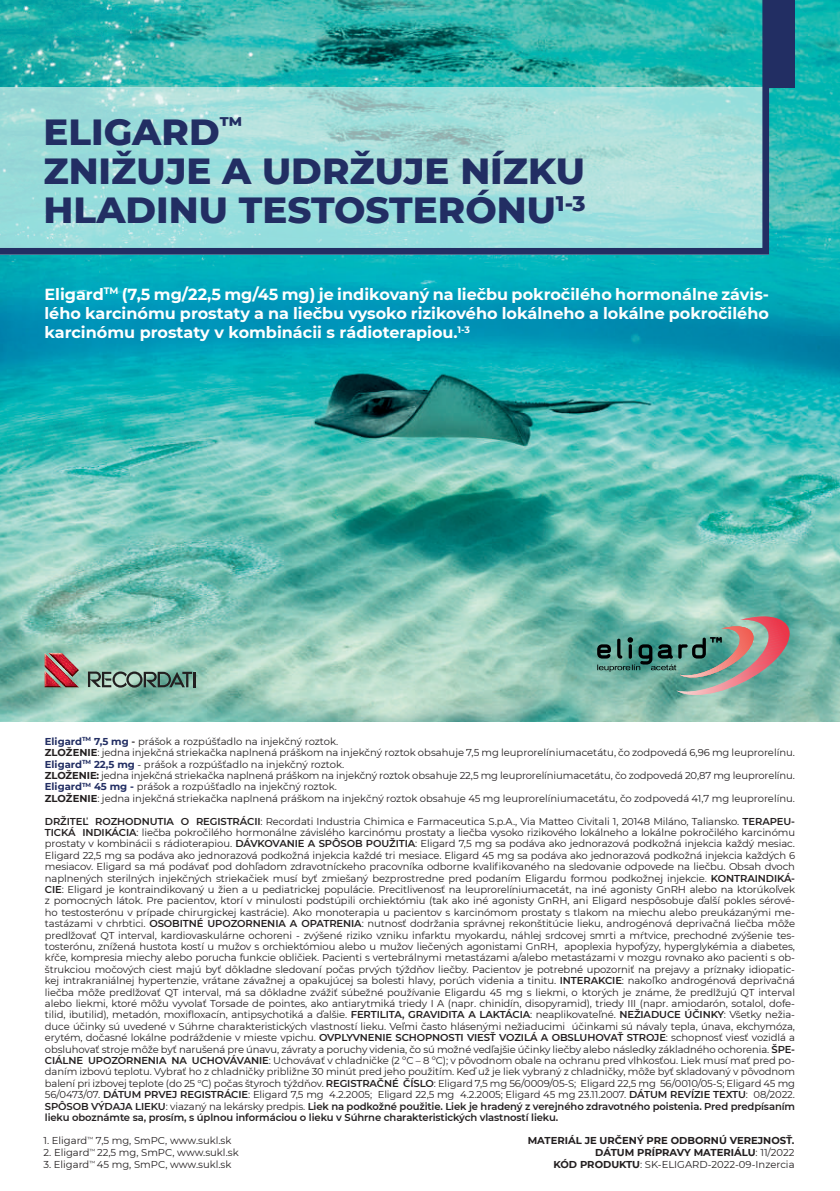
<style>
.page{position:relative;width:840px;height:1191px;background:#fff}
.page>*{position:absolute;margin:0;border:0;box-sizing:border-box;transform-origin:0 0}
.t1{font:800 37.2px/39px "Montserrat";color:#222e63}
.t2{font:700 16px/19.2px "Montserrat";color:#fff;text-align:justify}
.t3{font:10px/11.4px "Montserrat";color:#231f20}
.t4{font:700 10px/12px "Montserrat";color:#231f20;text-align:right}
.s1{font-weight:700;color:#222e63}
.s2{font-weight:600}
.s3{font-weight:700}
.s4{font-weight:400}
</style>
<div class="page">
<img style="left:0;top:0;width:839px;height:721px">
<div style="left:768px;top:0;width:26px;height:88px;background:#222e63"></div>
<img style="left:45px;top:653px;width:34px;height:34px">
<svg style="left:88px;top:671px;width:107px;height:16px;background:#698378"></svg>
<svg style="left:597px;top:616px;width:192px;height:84px;background:#799b90"></svg>
<svg style="left:0;top:0;width:772px;height:258px;background:#75c8c6"></svg>
<h1 class="t1" style="left:43px;top:110px;width:543px">ELIGARD<sup>™<br></sup>ZNIŽUJE A UDRŽUJE NÍZKU<br>HLADINU TESTOSTERÓNU<sup>1-3</sup></h1>
<h2 class="t2" style="left:44px;top:284px;width:725px">Eligard<sup>TM</sup> (7,5 mg/22,5 mg/45 mg) je indikovaný na liečbu pokročilého hormonálne závis&shy;lého karcinómu prostaty a na liečbu vysoko rizikového lokálneho a lokálne pokročilého karcinómu prostaty v kombinácii s rádioterapiou.<sup>1-3</sup></h2>
<p class="t3" style="left:45px;top:735px;width:751px"><span class="s1">Eligard</span><sup>TM</sup> <span class="s1">7,5 mg</span> <span class="s2">-</span> prášok a rozpúšťadlo na injekčný roztok.<br><span class="s3">ZloŽenie</span>: jedna injekčná striekačka naplnená práškom na injekčný roztok obsahuje 7,5 mg leuprorelíniumacetátu, čo zodpovedá 6,96 mg leuprorelínu.<br><span class="s1">Eligard</span><sup>TM</sup> <span class="s1">22,5 mg</span> - prášok a rozpúšťadlo na injekčný roztok.<br><span class="s3">ZloŽenie:</span> jedna injekčná striekačka naplnená práškom na injekčný roztok obsahuje 22,5 mg leuprorelíniumacetátu, čo zodpovedá 20,87 mg leuprorelínu.<br><span class="s1">Eligard</span><sup>TM</sup> <span class="s1">45 mg -</span> prášok a rozpúšťadlo na injekčný roztok.<br><span class="s3">ZloŽenie</span>: jedna injekčná striekačka naplnená práškom na injekčný roztok obsahuje 45 mg leuprorelíniumacetátu, čo zodpovedá 41,7 mg leuprorelínu.</p>
<p class="t3" style="left:45px;top:815px;width:751px;text-align:justify"><span class="s2">Držiteľ rOZHODNUtiA O reGiStrÁCii</span>: Recordati Industria Chimica e Farmaceutica S.p.A., Via Matteo Civitali 1, 20148 Miláno, Taliansko. <span class="s2">terAPeU&shy;tiCKÁ iNDiKÁCiA</span>: liečba pokročilého hormonálne závislého karcinómu prostaty a liečba vysoko rizikového lokálneho a lokálne pokročilého karcinómu prostaty v kombinácii s rádioterapiou. <span class="s2">DÁVKOVANie A SPÔSOB POUžitiA</span>: Eligard 7,5 mg sa podáva ako jednorazová podkožná injekcia každý mesiac.<br>Eligard 22,5 mg sa podáva ako jednorazová podkožná injekcia každé tri mesiace. Eligard 45 mg sa podáva ako jednorazová podkožná injekcia každých 6 mesiacov. Eligard sa má podávať pod dohľadom zdravotníckeho pracovníka odborne kvalifikovaného na sledovanie odpovede na liečbu. Obsah dvoch naplnených sterilných injekčných striekačiek musí byť zmiešaný bezprostredne pred podaním Eligardu formou podkožnej injekcie. <span class="s2">KONtrAiNDiKÁ-Cie</span>: Eligard je kontraindikovaný u žien a u pediatrickej populácie. Precitlivenosť na leuprorelíniumacetát, na iné agonisty GnRH alebo na ktorúkoľvek z pomocných látok. Pre pacientov, ktorí v minulosti podstúpili orchiektómiu (tak ako iné agonisty GnRH, ani Eligard nespôsobuje ďalší pokles sérové&shy;ho testosterónu v prípade chirurgickej kastrácie). Ako monoterapia u pacientov s karcinómom prostaty s tlakom na miechu alebo preukázanými me&shy;tastázami v chrbtici. <span class="s2">OSOBitNÉ UPOZOrNeNiA A OPAtreNiA</span>: nutnosť dodržania správnej rekonštitúcie lieku, androgénová deprivačná liečba môže predlžovať QT interval, kardiovaskulárne ochoreni - zvýšené riziko vzniku infarktu myokardu, náhlej srdcovej smrti a mŕtvice, prechodné zvýšenie tes&shy;tosterónu, znížená hustota kostí u mužov s orchiektómiou alebo u mužov liečených agonistami GnRH, apoplexia hypofýzy, hyperglykémia a diabetes, kŕče, kompresia miechy alebo porucha funkcie obličiek. Pacienti s vertebrálnymi metastázami a/alebo metastázami v mozgu rovnako ako pacienti s ob&shy;štrukciou močových ciest majú byť dôkladne sledovaní počas prvých týždňov liečby. Pacientov je potrebné upozorniť na prejavy a príznaky idiopatic&shy;kej intrakraniálnej hypertenzie, vrátane závažnej a opakujúcej sa bolesti hlavy, porúch videnia a tinitu. <span class="s2">iNterAKCie</span>: nakoľko androgénová deprivačná liečba môže predlžovať QT interval, má sa dôkladne zvážiť súbežné používanie Eligardu 45 mg s liekmi, o ktorých je známe, že predlžujú QT interval alebo liekmi, ktoré môžu vyvolať Torsade de pointes, ako antiarytmiká triedy I A (napr. chinidín, disopyramid), triedy III (napr. amiodarón, sotalol, dofe&shy;tilid, ibutilid), metadón, moxifloxacín, antipsychotiká a ďalšie. <span class="s2">FertiLitA, GrAViDitA A LAKtÁCiA</span>: neaplikovateľné. <span class="s2">NežiADUCe ÚČiNKY</span>: Všetky nežia&shy;duce účinky sú uvedené v Súhrne charakteristických vlastností lieku. Veľmi často hlásenými nežiaducimi účinkami sú návaly tepla, únava, ekchymóza, erytém, dočasné lokálne podráždenie v mieste vpichu. <span class="s2">OVPLYVNeNie SCHOPNOSti VieSŤ VOZiLÁ A OBSLUHOVAŤ StrOJe</span>: schopnosť viesť vozidlá a obsluhovať stroje môže byť narušená pre únavu, závraty a poruchy videnia, čo sú možné vedľajšie účinky liečby alebo následky základného ochorenia. <span class="s2">ŠPe-CiÁLNe UPOZOrNeNiA NA UCHOVÁVANie</span>: Uchovávať v chladničke (2 ºC – 8 ºC); v pôvodnom obale na ochranu pred vlhkosťou. Liek musí mať pred po&shy;daním izbovú teplotu. Vybrať ho z chladničky približne 30 minút pred jeho použitím. Keď už je liek vybraný z chladničky, môže byť skladovaný v pôvodnom balení pri izbovej teplote (do 25 °C) počas štyroch týždňov. <span class="s2">reGiStrAČNÉ ČÍSLO</span>: Eligard 7,5 mg 56/0009/05-S; Eligard 22,5 mg 56/0010/05-S; Eligard 45 mg 56/0473/07. <span class="s2">DÁtUM PrVeJ reGiStrÁCie</span>: Eligard 7,5 mg 4.2.2005; Eligard 22,5 mg 4.2.2005; Eligard 45 mg 23.11.2007. <span class="s2">DÁtUM reVÍZie teXtU</span>: 08/2022.<br><span class="s2">SPÔSOB VÝDAJA LieKU</span>: viazaný na lekársky predpis. <span class="s2">Liek na podkožné použitie. Liek je hradený z verejného zdravotného poistenia. Pred predpísaním lieku oboznámte sa, prosím, s úplnou informáciou o lieku v Súhrne charakteristických vlastností lieku.</span></p>
<p class="t3" style="left:43px;top:1134px;width:189px">1. Eligard<sup>™</sup> 7,5 mg, SmPC, www.sukl.sk</p>
<p class="t3" style="left:43px;top:1146px;width:196px">2. Eligard<sup>™</sup> 22,5 mg, SmPC, www.sukl.sk</p>
<p class="t3" style="left:43px;top:1158px;width:189px">3. Eligard<sup>™</sup> 45 mg, SmPC, www.sukl.sk</p>
<p class="t4" style="left:527px;top:1133px;width:268px">Materiál je určený pre odbornú verejnosť. dátuM prípravy MATERIÁLU<span class="s4">: 11/2022<br></span>KÓd produKtu<span class="s4">: SK-ELIGARD-2022-09-Inzercia</span></p>
</div>
